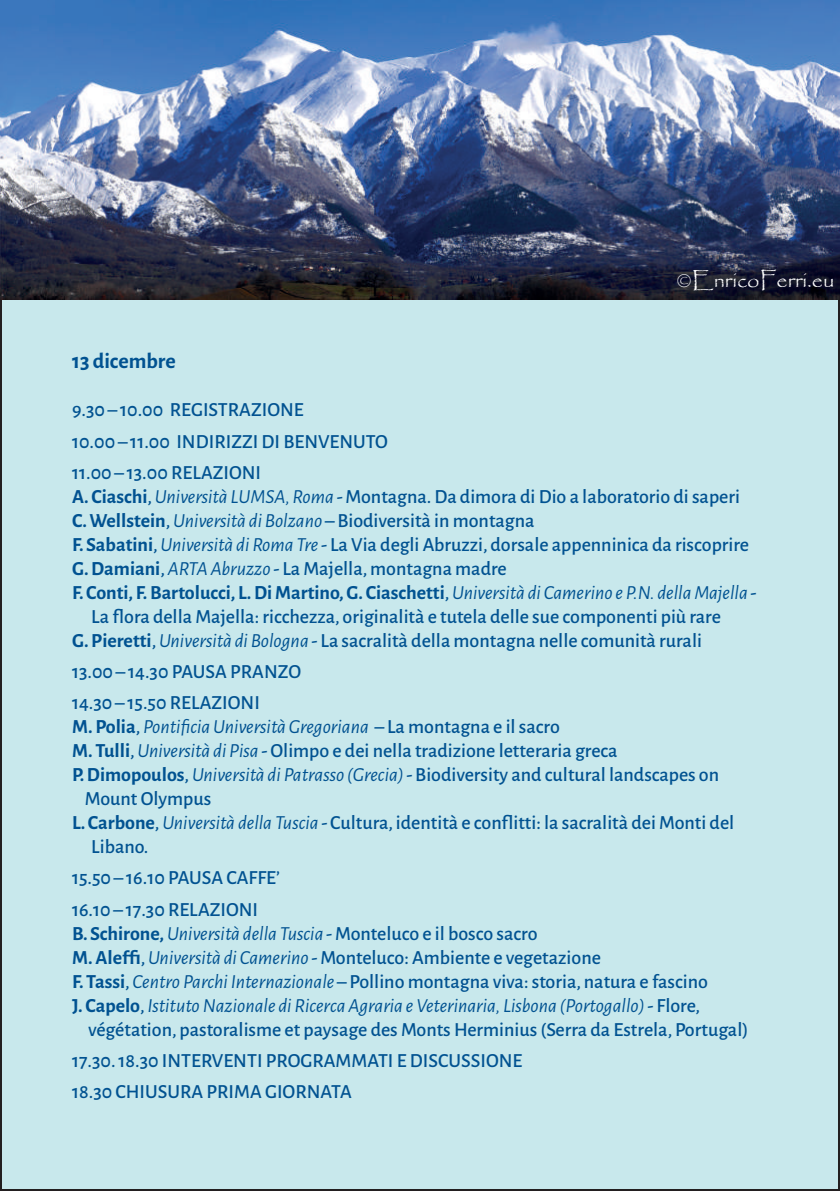
<style>
.page{position:relative;width:840px;height:1191px;background:#fff}
.page>*{position:absolute;margin:0;border:0;box-sizing:border-box;transform-origin:0 0}
.t1{font:22px "Papyrus";color:#fff}
.t2{font:700 22px "Alegreya Sans";color:#015291}
.t3{font:500 20px/31.2px "Alegreya Sans";color:#015291}
.t4{font:italic 20px "Alegreya Sans";color:#015291}
.t5{font:700 20px "Alegreya Sans";color:#015291}
.s1{font-weight:700}
.s2{font-weight:400;font-style:italic}
.s3{font-weight:500}
.s4{font-weight:700;font-style:normal}
.s5{font-weight:500;font-style:normal}
</style>
<div class="page">
<div style="left:1px;top:1px;width:837px;height:1189px;background:#c8e8ec"></div>
<img style="left:0;top:0;width:839px;height:300px">
<p class="t1" style="left:676px;top:266px;width:160px">©EnricoFerri.eu</p>
<p class="t2" style="left:72px;top:345px;width:105px">13 dicembre</p>
<p class="t3" style="left:72px;top:393px;width:317px">9.30 – 10.00 REGISTRAZIONE<br>10.00 – 11.00 INDIRIZZI DI BENVENUTO<br>11.00 – 13.00 RELAZIONI</p>
<p class="t3" style="left:72px;top:479px;width:669px"><span class="s1">A. Ciaschi</span>, <span class="s2">Università LUMSA, Roma</span> - Montagna. Da dimora di Dio a laboratorio di saperi</p>
<p class="t3" style="left:72px;top:503px;width:464px"><span class="s1">C. Wellstein</span>, <span class="s2">Università di Bolzano</span> – Biodiversità in montagna</p>
<p class="t3" style="left:72px;top:527px;width:678px"><span class="s1">F. Sabatini</span>, <span class="s2">Università di Roma Tre</span> - La Via degli Abruzzi, dorsale appenninica da riscoprire</p>
<p class="t3" style="left:72px;top:551px;width:436px"><span class="s1">G. Damiani</span>, <span class="s2">ARTA Abruzzo</span> - La Majella, montagna madre</p>
<p class="t5" style="left:72px;top:577px;width:685px">F. Conti, F. Bartolucci, L. Di Martino, G. Ciaschetti<span class="s3">,</span> <span class="s2">Università di Camerino e P.N. della Majella</span> <span class="s3">-</span></p>
<p class="t3" style="left:91px;top:599px;width:630px">La flora della Majella: ricchezza, originalità e tutela delle sue componenti più rare</p>
<p class="t3" style="left:72px;top:623px;width:631px"><span class="s1">G. Pieretti</span>, <span class="s2">Università di Bologna</span> - La sacralità della montagna nelle comunità rurali</p>
<p class="t3" style="left:72px;top:655px;width:230px">13.00 – 14.30 PAUSA PRANZO<br>14.30 – 15.50 RELAZIONI</p>
<p class="t4" style="left:72px;top:713px;width:489px"><span class="s4">M. Polia</span><span class="s5">,</span> Pontificia Università Gregoriana <span class="s5">– La montagna e il sacro</span></p>
<p class="t3" style="left:72px;top:734px;width:546px"><span class="s1">M. Tulli</span>, <span class="s2">Università di Pisa</span> - Olimpo e dei nella tradizione letteraria greca</p>
<p class="t3" style="left:72px;top:758px;width:648px"><span class="s1">P. Dimopoulos</span>, <span class="s2">Università di Patrasso (Grecia)</span> - Biodiversity and cultural landscapes on</p>
<p class="t3" style="left:85px;top:782px;width:128px">Mount Olympus</p>
<p class="t3" style="left:72px;top:806px;width:663px"><span class="s1">L. Carbone</span>, <span class="s2">Università della Tuscia</span> - Cultura, identità e conflitti: la sacralità dei Monti del</p>
<p class="t3" style="left:91px;top:830px;width:59px">Libano.</p>
<p class="t3" style="left:72px;top:861px;width:209px">15.50 – 16.10 PAUSA CAFFE’<br>16.10 – 17.30 RELAZIONI</p>
<p class="t3" style="left:72px;top:916px;width:466px"><span class="s1">B. Schirone,</span> <span class="s2">Università della Tuscia</span> - Monteluco e il bosco sacro</p>
<p class="t3" style="left:72px;top:940px;width:530px"><span class="s1">M. Aleffi</span>, <span class="s2">Università di Camerino</span> - Monteluco: Ambiente e vegetazione</p>
<p class="t3" style="left:72px;top:964px;width:637px"><span class="s1">F. Tassi</span>, <span class="s2">Centro Parchi Internazionale</span> – Pollino montagna viva: storia, natura e fascino</p>
<p class="t4" style="left:72px;top:991px;width:629px"><span class="s4">J. Capelo</span><span class="s5">,</span> Istituto Nazionale di Ricerca Agraria e Veterinaria, Lisbona (Portogallo) <span class="s5">- Flore,</span></p>
<p class="t3" style="left:88px;top:1012px;width:661px">végétation, pastoralisme et paysage des Monts Herminius (Serra da Estrela, Portugal)</p>
<p class="t3" style="left:72px;top:1043px;width:451px">17.30. 18.30 INTERVENTI PROGRAMMATI E DISCUSSIONE<br>18.30 CHIUSURA PRIMA GIORNATA</p>
</div>
